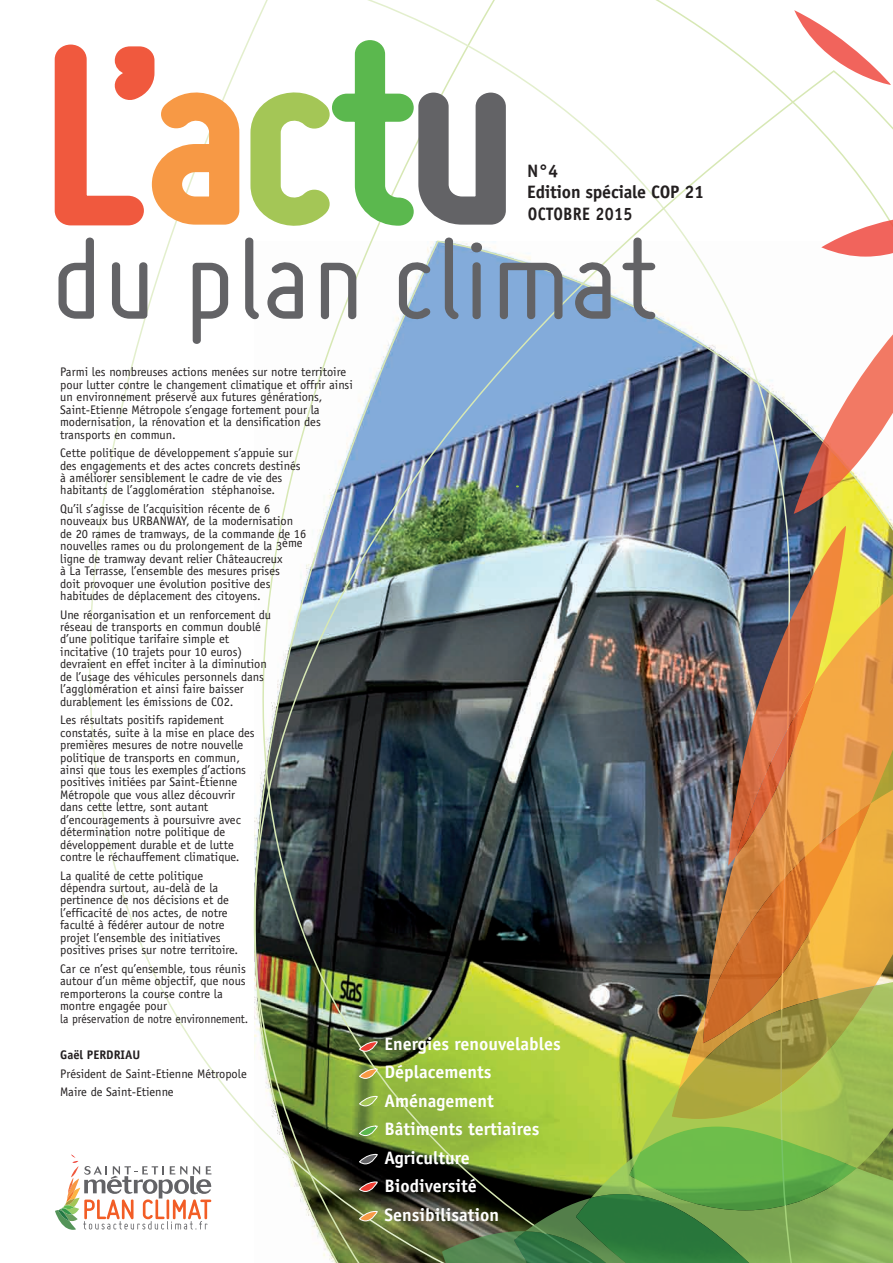
<style>
.page{position:relative;width:893px;height:1263px;background:#fff}
.page>*{position:absolute;margin:0;border:0;box-sizing:border-box;transform-origin:0 0}
.t1{font:123.75px "Miso";color:#636366;scale:1.1 1}
.t2{font:700 18px/28.5px "Officina Sans";color:#fff}
.t3{font:700 18px/21.3px "Officina Sans";letter-spacing:-.015em;color:#231f20}
.t4{font:12.45px/12.5px "Officina Sans";color:#231f20}
.t5{font:700 12.45px "Officina Sans";color:#231f20}
</style>
<div class="page">
<svg style="left:55px;top:1154px;width:156px;height:76px"></svg>
<svg style="left:54px;top:44px;width:188px;height:184px"></svg>
<svg style="left:248px;top:38px;width:260px;height:31px"></svg>
<svg style="left:794px;top:10px;width:82px;height:59px"></svg>
<img style="left:246px;top:69px;width:647px;height:1194px">
<h2 class="t3" style="left:527px;top:160px;width:178px">N°4<br>Edition spéciale COP 21<br>OCTOBRE 2015</h2>
<h1 class="t1" style="left:51px;top:211px;width:555px">du plan climat</h1>
<p class="t4" style="left:60px;top:366px;width:294px">Parmi les nombreuses actions menées sur notre territoire pour lutter contre le changement climatique et offrir ainsi un environnement préservé aux futures générations, Saint-Etienne Métropole s’engage fortement pour la modernisation, la rénovation et la densification des transports en commun.</p>
<p class="t4" style="left:60px;top:447px;width:242px">Cette politique de développement s’appuie sur des engagements et des actes concrets destinés à améliorer sensiblement le cadre de vie des habitants de l’agglomération stéphanoise.</p>
<p class="t4" style="left:60px;top:502px;width:248px">Qu’il s’agisse de l’acquisition récente de 6 nouveaux bus URBANWAY, de la modernisation de 20 rames de tramways, de la commande de 16 nouvelles rames ou du prolongement de la 3ème ligne de tramway devant relier Châteaucreux<br>à La Terrasse, l’ensemble des mesures prises<br>doit provoquer une évolution positive des habitudes de déplacement des citoyens.</p>
<p class="t4" style="left:60px;top:608px;width:212px">Une réorganisation et un renforcement du réseau de transports en commun doublé d’une politique tarifaire simple et incitative (10 trajets pour 10 euros) devraient en effet inciter à la diminution de l’usage des véhicules personnels dans l’agglomération et ainsi faire baisser durablement les émissions de CO2.</p>
<p class="t4" style="left:60px;top:714px;width:196px">Les résultats positifs rapidement constatés, suite à la mise en place des premières mesures de notre nouvelle politique de transports en commun, ainsi que tous les exemples d’actions positives initiées par Saint-Étienne Métropole que vous allez découvrir dans cette lettre, sont autant d’encouragements à poursuivre avec détermination notre politique de développement durable et de lutte contre le réchauffement climatique.</p>
<p class="t4" style="left:60px;top:869px;width:180px">La qualité de cette politique dépendra surtout, au-delà de la pertinence de nos décisions et de l’efficacité de nos actes, de notre faculté à fédérer autour de notre projet l’ensemble des initiatives positives prises sur notre territoire.</p>
<p class="t4" style="left:60px;top:962px;width:190px">Car ce n’est qu’ensemble, tous réunis autour d’un même objectif, que nous remporterons la course contre la montre engagée pour<br>la préservation de notre environnement.</p>
<p class="t5" style="left:60px;top:1047px;width:82px">Gaël PERDRIAU</p>
<p class="t4" style="left:60px;top:1064px;width:188px;line-height:18.5px">Président de Saint-Etienne Métropole<br>Maire de Saint-Etienne</p>
<h2 class="t2" style="left:385px;top:1029px;width:178px">Energies renouvelables<br>Déplacements<br>Aménagement<br>Bâtiments tertiaires<br>Agriculture<br>Biodiversité<br>Sensibilisation</h2>
</div>
